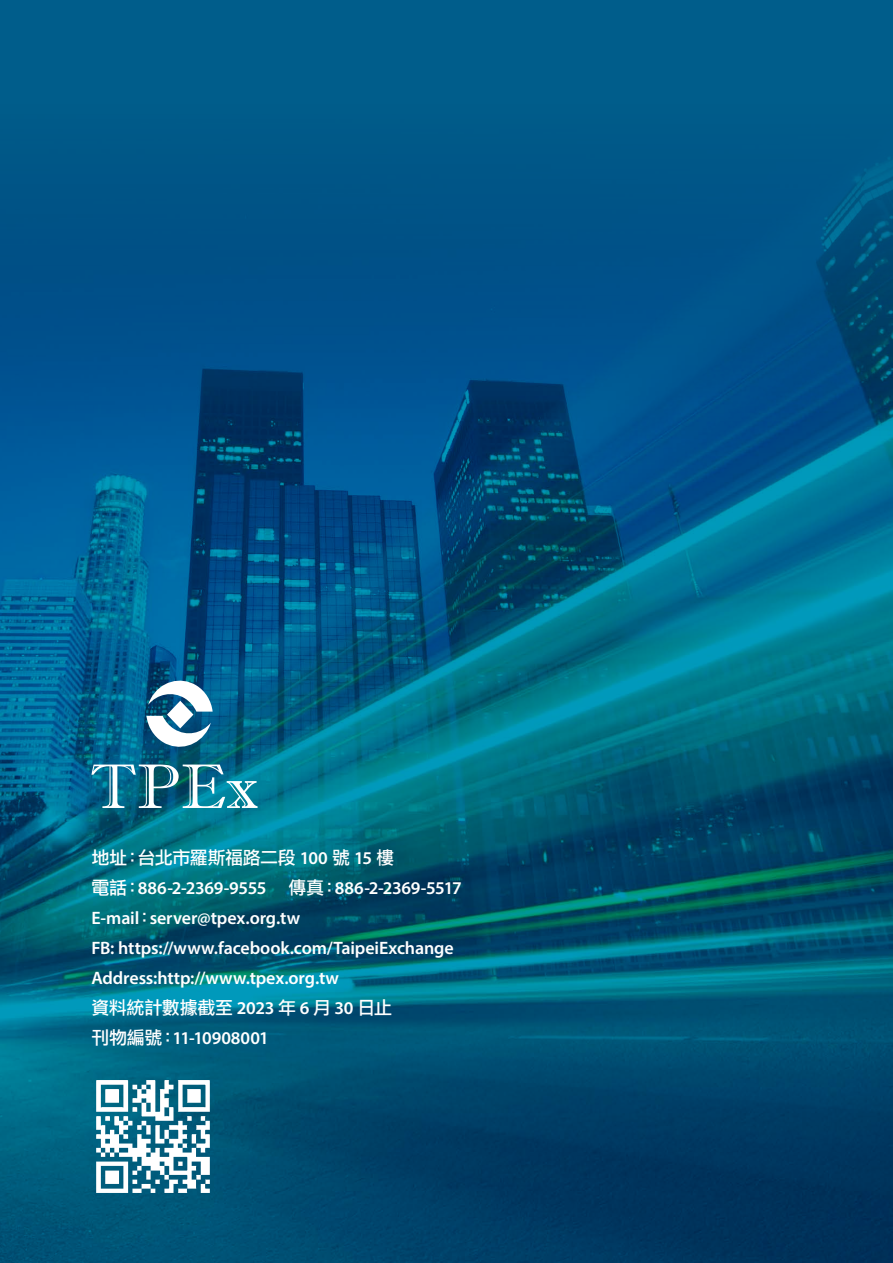
<style>
.page{position:relative;width:893px;height:1263px;background:#fff}
.page>*{position:absolute;margin:0;border:0;box-sizing:border-box;transform-origin:0 0}
.t1{font:63px "Imprint MT Shadow";color:#fff}
.t2{font:600 18px/30px "Myriad Pro";letter-spacing:-.01em;color:#fff}
.t3{font:18px "DF Li Hei Std W5";letter-spacing:-.015em;color:#fff}
.s1{font-family:"Myriad Pro";font-weight:600}
.s2{font-family:"DF Li Hei Std W5";font-weight:400}
</style>
<div class="page">
<img style="left:0;top:0;width:893px;height:1263px">
<svg style="left:146px;top:676px;width:67px;height:76px"></svg>
<img style="left:79px;top:1062px;width:148px;height:148px">
<h1 class="t1" style="left:90px;top:749px;width:170px">TPEx</h1>
<p class="t3" style="left:91px;top:848px;width:304px">地址：台北市羅斯福路二段 <span class="s1">100</span> 號 <span class="s1">15</span> 樓</p>
<p class="t2" style="left:91px;top:872px;width:372px"><span class="s2">電話：</span>886-2-2369-9555 <span class="s2">傳真：</span>886-2-2369-5517<br>E-mail<span class="s2">：</span>server@tpex.org.tw<br>FB: https://www.facebook.com/TaipeiExchange Address:http://www.tpex.org.tw</p>
<p class="t3" style="left:91px;top:998px;width:302px">資料統計數據截至 <span class="s1">2023</span> 年 <span class="s1">6</span> 月 <span class="s1">30</span> 日止</p>
<p class="t2" style="left:91px;top:1022px;width:179px"><span class="s2">刊物編號：</span>11-10908001</p>
</div>
